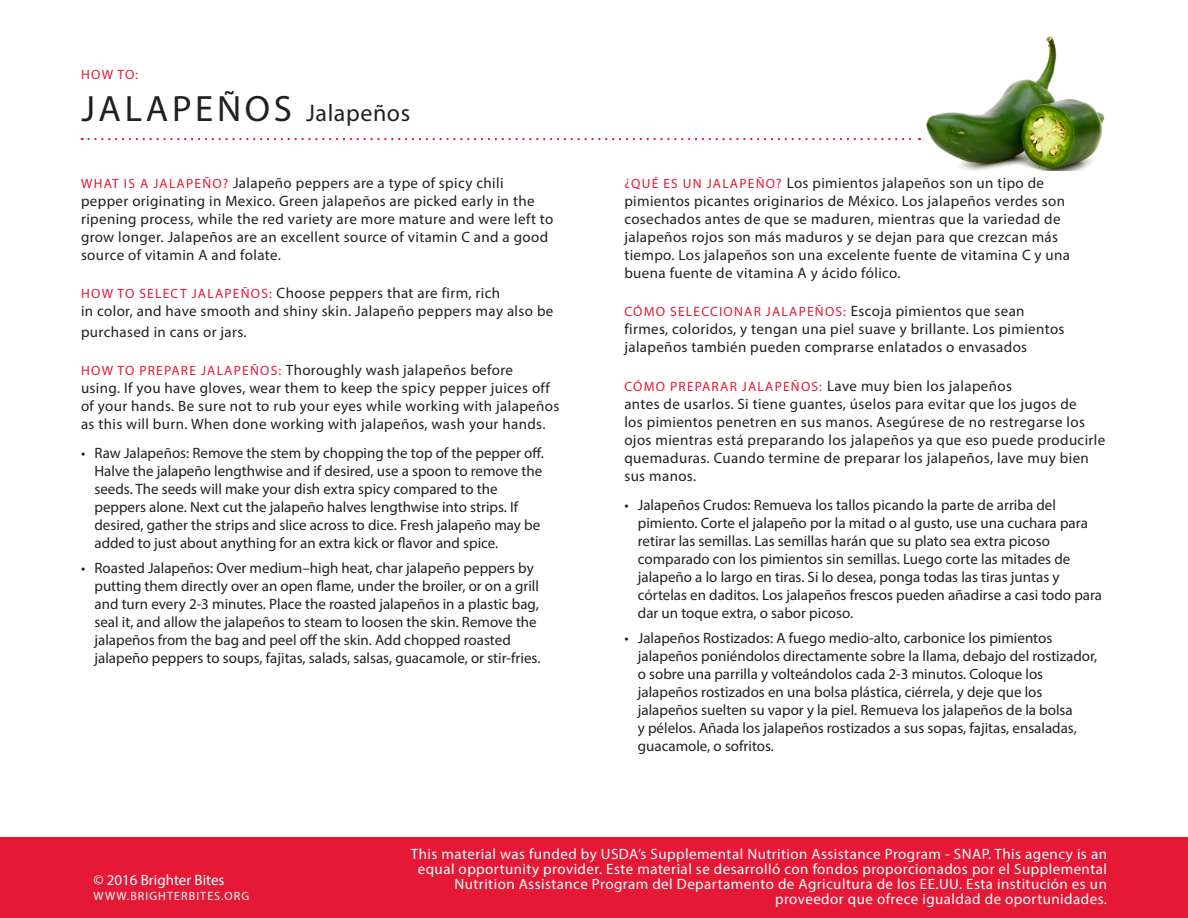
<style>
.page{position:relative;width:1188px;height:918px;background:#fff}
.page>*{position:absolute;margin:0;border:0;box-sizing:border-box;transform-origin:0 0}
.t1{font:36.75px "Myriad Pro";letter-spacing:.1em;color:#231f20}
.t2{font:15px/18px "Myriad Pro";color:#231f20}
.t3{font:15px/18px "Myriad Pro";letter-spacing:.025em;color:#231f20}
.t4{font:15px/15px "Myriad Pro";letter-spacing:.03em;color:#fff;text-align:right}
.t5{font:15px "Myriad Pro";color:#fff}
.t6{font:13.5px "Myriad Pro";letter-spacing:.09em;color:#e51836}
.t7{font:12px "Myriad Pro";letter-spacing:.09em;color:#fff}
.s1{font-size:24px}
.s2{font-size:13.5px;color:#e51836}
.s3{font-size:15px;color:#231f20}
</style>
<div class="page">
<img style="left:920px;top:36px;width:185px;height:135px">
<div style="left:0;top:838px;width:1188px;height:80px;background:#e51836"></div>
<svg style="left:89px;top:138px;width:831px;height:2px"></svg>
<p class="t6" style="left:81px;top:66px;width:59px">HOW TO:</p>
<p class="t1" style="left:81px;top:86px;width:330px">JALAPEÑOS <span class="s1">Jalapeños</span></p>
<p class="t3" style="left:81px;top:173px;width:474px"><span class="s2">WHAT IS A JALAPEÑO?</span> Jalapeño peppers are a type of spicy chili pepper originating in Mexico. Green jalapeños are picked early in the ripening process, while the red variety are more mature and were left to grow longer. Jalapeños are an excellent source of vitamin C and a good source of vitamin A and folate.</p>
<p class="t3" style="left:81px;top:284px;width:474px"><span class="s2">HOW TO SELECT JALAPEÑOS:</span> Choose peppers that are firm, rich<br>in color, and have smooth and shiny skin. Jalapeño peppers may also be</p>
<p class="t3" style="left:81px;top:322px;width:167px">purchased in cans or jars.</p>
<p class="t3" style="left:81px;top:361px;width:480px"><span class="s2">HOW TO PREPARE JALAPEÑOS:</span> Thoroughly wash jalapeños before<br>using. If you have gloves, wear them to keep the spicy pepper juices off of your hands. Be sure not to rub your eyes while working with jalapeños as this will burn. When done working with jalapeños, wash your hands.</p>
<p class="t2" style="left:94px;top:444px;width:451px;text-indent:-14px">• Raw Jalapeños: Remove the stem by chopping the top of the pepper off.<br>Halve the jalapeño lengthwise and if desired, use a spoon to remove the seeds. The seeds will make your dish extra spicy compared to the peppers alone. Next cut the jalapeño halves lengthwise into strips. If desired, gather the strips and slice across to dice. Fresh jalapeño may be added to just about anything for an extra kick or flavor and spice.</p>
<p class="t2" style="left:94px;top:559px;width:447px;text-indent:-14px">• Roasted Jalapeños: Over medium–high heat, char jalapeño peppers by putting them directly over an open flame, under the broiler, or on a grill and turn every 2-3 minutes. Place the roasted jalapeños in a plastic bag, seal it, and allow the jalapeños to steam to loosen the skin. Remove the jalapeños from the bag and peel off the skin. Add chopped roasted jalapeño peppers to soups, fajitas, salads, salsas, guacamole, or stir-fries.</p>
<p class="t3" style="left:624px;top:173px;width:447px"><span class="s2">¿QUÉ ES UN JALAPEÑO?</span> Los pimientos jalapeños son un tipo de pimientos picantes originarios de México. Los jalapeños verdes son cosechados antes de que se maduren, mientras que la variedad de jalapeños rojos son más maduros y se dejan para que crezcan más tiempo. Los jalapeños son una excelente fuente de vitamina C y una buena fuente de vitamina A y ácido fólico.</p>
<p class="t6" style="left:625px;top:303px;width:402px">CÓMO SELECCIONAR JALAPEÑOS: <span class="s3">Escoja pimientos que sean</span></p>
<p class="t3" style="left:624px;top:320px;width:442px">firmes, coloridos, y tengan una piel suave y brillante. Los pimientos jalapeños también pueden comprarse enlatados o envasados</p>
<p class="t3" style="left:624px;top:376px;width:483px"><span class="s2">CÓMO PREPARAR JALAPEÑOS:</span> Lave muy bien los jalapeños<br>antes de usarlos. Si tiene guantes, úselos para evitar que los jugos de<br>los pimientos penetren en sus manos. Asegúrese de no restregarse los ojos mientras está preparando los jalapeños ya que eso puede producirle quemaduras. Cuando termine de preparar los jalapeños, lave muy bien sus manos.</p>
<p class="t2" style="left:638px;top:496px;width:466px;text-indent:-14px">• Jalapeños Crudos: Remueva los tallos picando la parte de arriba del pimiento. Corte el jalapeño por la mitad o al gusto, use una cuchara para retirar las semillas. Las semillas harán que su plato sea extra picoso comparado con los pimientos sin semillas. Luego corte las mitades de jalapeño a lo largo en tiras. Si lo desea, ponga todas las tiras juntas y córtelas en daditos. Los jalapeños frescos pueden añadirse a casi todo para dar un toque extra, o sabor picoso.</p>
<p class="t2" style="left:638px;top:628px;width:461px;text-indent:-14px">• Jalapeños Rostizados: A fuego medio-alto, carbonice los pimientos jalapeños poniéndolos directamente sobre la llama, debajo del rostizador, o sobre una parrilla y volteándolos cada 2-3 minutos. Coloque los jalapeños rostizados en una bolsa plástica, ciérrela, y deje que los jalapeños suelten su vapor y la piel. Remueva los jalapeños de la bolsa<br>y pélelos. Añada los jalapeños rostizados a sus sopas, fajitas, ensaladas, guacamole, o sofritos.</p>
<p class="t5" style="left:94px;top:870px;width:132px">© 2016 Brighter Bites</p>
<p class="t7" style="left:94px;top:888px;width:157px">WWW.BRIGHTERBITES.ORG</p>
<p class="t4" style="left:411px;top:846px;width:698px">This material was funded by USDA’s Supplemental Nutrition Assistance Program - SNAP. This agency is an equal opportunity provider. Este material se desarrolló con fondos proporcionados por el Supplemental Nutrition Assistance Program del Departamento de Agricultura de los EE.UU. Esta institución es un proveedor que ofrece igualdad de oportunidades.</p>
</div>
